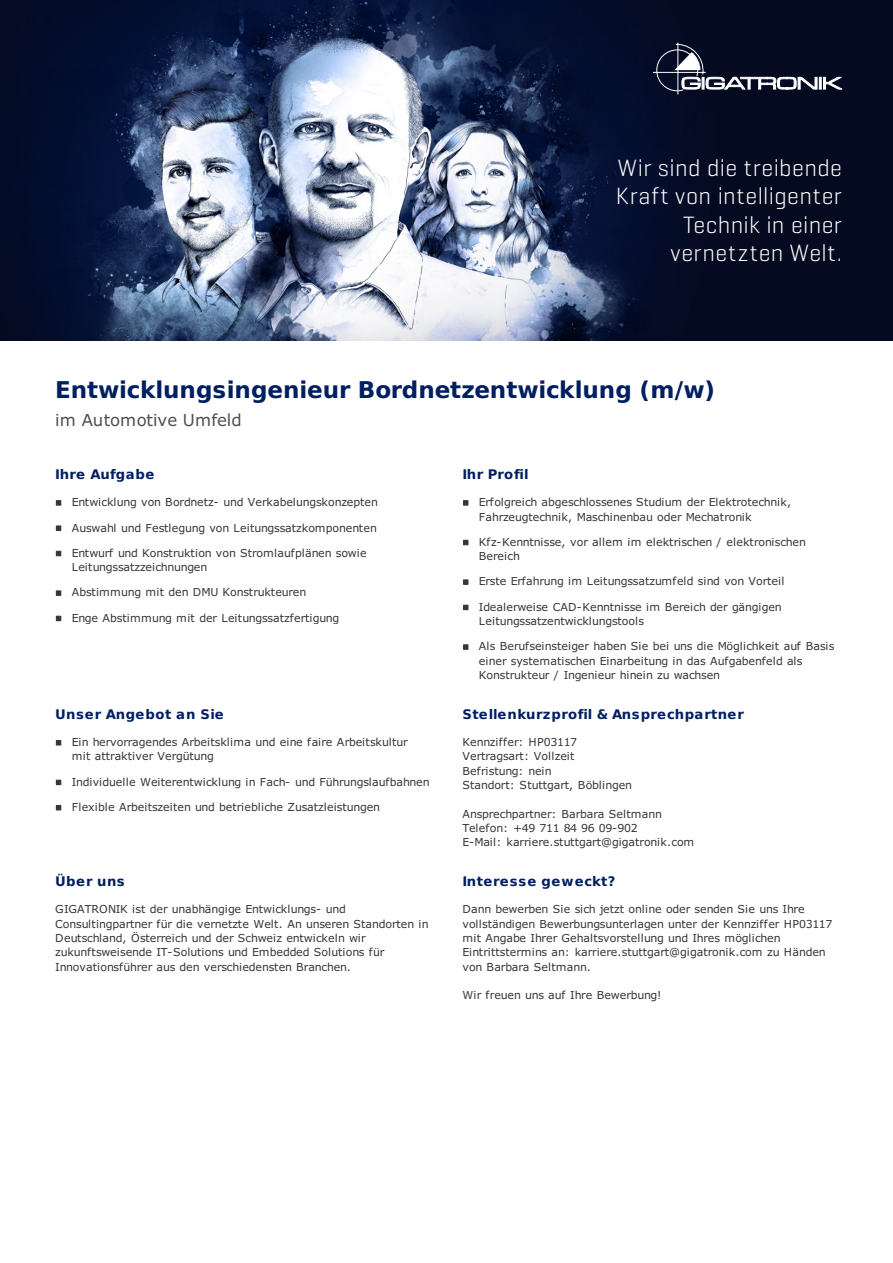
<style>
.page{position:relative;width:893px;height:1263px;background:#fff}
.page>*{position:absolute;margin:0;border:0;box-sizing:border-box;transform-origin:0 0}
.t1{font:300 24px/28.5px "Geogrotesque";letter-spacing:.015em;color:#fff;text-align:right}
.t2{font:700 23.1px "DejaVu Sans";color:#001e62}
.t3{font:16.5px "Verdana";letter-spacing:.005em;color:#4f4f4e}
.t4{font:700 13.2px "DejaVu Sans";letter-spacing:.04em;color:#001e62}
.t5{font:700 13.2px "DejaVu Sans";letter-spacing:.06em;color:#001e62}
.t6{font:700 13.2px "DejaVu Sans";letter-spacing:.01em;color:#001e62}
.t7{font:10.95px/14.2px "Verdana";color:#363636}
.t8{font:10.95px "Verdana";letter-spacing:-.02em;color:#363636}
</style>
<div class="page">
<svg style="left:56px;top:500px;width:5px;height:6px"></svg>
<svg style="left:56px;top:525px;width:5px;height:6px"></svg>
<svg style="left:56px;top:551px;width:5px;height:5px"></svg>
<svg style="left:56px;top:590px;width:5px;height:6px"></svg>
<svg style="left:56px;top:616px;width:5px;height:5px"></svg>
<svg style="left:463px;top:500px;width:5px;height:6px"></svg>
<svg style="left:463px;top:540px;width:5px;height:5px"></svg>
<svg style="left:463px;top:579px;width:5px;height:6px"></svg>
<svg style="left:463px;top:605px;width:5px;height:5px"></svg>
<svg style="left:463px;top:644px;width:5px;height:6px"></svg>
<svg style="left:56px;top:740px;width:5px;height:5px"></svg>
<svg style="left:56px;top:780px;width:5px;height:5px"></svg>
<svg style="left:56px;top:805px;width:5px;height:5px"></svg>
<img style="left:0;top:0;width:893px;height:340px">
<svg style="left:653px;top:43px;width:189px;height:52px"></svg>
<p class="t1" style="left:616px;top:153px;width:228px">Wir sind die treibende<br>Kraft von intelligenter<br>Technik in einer vernetzten Welt.</p>
<h2 class="t2" style="left:55px;top:377px;width:661px">Entwicklungsingenieur Bordnetzentwicklung (m/w)</h2>
<h3 class="t3" style="left:55px;top:409px;width:188px">im Automotive Umfeld</h3>
<p class="t4" style="left:55px;top:466px;width:101px">Ihre Aufgabe</p>
<p class="t7" style="left:72px;top:495px;width:308px">Entwicklung von Bordnetz- und Verkabelungskonzepten</p>
<p class="t7" style="left:72px;top:520px;width:307px">Auswahl und Festlegung von Leitungssatzkomponenten</p>
<p class="t7" style="left:72px;top:545px;width:296px">Entwurf und Konstruktion von Stromlaufplänen sowie<br>Leitungssatzzeichnungen</p>
<p class="t7" style="left:72px;top:585px;width:236px">Abstimmung mit den DMU Konstrukteuren</p>
<p class="t7" style="left:72px;top:610px;width:269px">Enge Abstimmung mit der Leitungssatzfertigung</p>
<p class="t4" style="left:55px;top:706px;width:170px">Unser Angebot an Sie</p>
<p class="t7" style="left:72px;top:735px;width:337px">Ein hervorragendes Arbeitsklima und eine faire Arbeitskultur mit attraktiver Vergütung</p>
<p class="t7" style="left:72px;top:774px;width:359px">Individuelle Weiterentwicklung in Fach- und Führungslaufbahnen</p>
<p class="t7" style="left:72px;top:799px;width:310px">Flexible Arbeitszeiten und betriebliche Zusatzleistungen</p>
<p class="t4" style="left:55px;top:873px;width:71px">Über uns</p>
<p class="t7" style="left:55px;top:902px;width:375px">GIGATRONIK ist der unabhängige Entwicklungs- und Consultingpartner für die vernetzte Welt. An unseren Standorten in Deutschland, Österreich und der Schweiz entwickeln wir zukunftsweisende IT-Solutions und Embedded Solutions für Innovationsführer aus den verschiedensten Branchen.</p>
<p class="t6" style="left:462px;top:466px;width:68px">Ihr Profil</p>
<p class="t7" style="left:479px;top:495px;width:314px">Erfolgreich abgeschlossenes Studium der Elektrotechnik,<br>Fahrzeugtechnik, Maschinenbau oder Mechatronik</p>
<p class="t7" style="left:479px;top:534px;width:329px">Kfz-Kenntnisse, vor allem im elektrischen / elektronischen<br>Bereich</p>
<p class="t7" style="left:479px;top:574px;width:307px">Erste Erfahrung im Leitungssatzumfeld sind von Vorteil</p>
<p class="t7" style="left:479px;top:599px;width:304px">Idealerweise CAD-Kenntnisse im Bereich der gängigen<br>Leitungssatzentwicklungstools</p>
<p class="t7" style="left:479px;top:639px;width:357px">Als Berufseinsteiger haben Sie bei uns die Möglichkeit auf Basis einer systematischen Einarbeitung in das Aufgabenfeld als<br>Konstrukteur / Ingenieur hinein zu wachsen</p>
<p class="t4" style="left:462px;top:706px;width:283px">Stellenkurzprofil &amp; Ansprechpartner</p>
<p class="t7" style="left:462px;top:735px;width:171px">Kennziffer: HP03117<br>Vertragsart: Vollzeit<br>Befristung: nein<br>Standort: Stuttgart, Böblingen</p>
<p class="t7" style="left:462px;top:806px;width:233px">Ansprechpartner: Barbara Seltmann<br>Telefon: +49 711 84 96 09-902<br>E-Mail: karriere.stuttgart@gigatronik.com</p>
<p class="t5" style="left:462px;top:873px;width:154px">Interesse geweckt?</p>
<p class="t7" style="left:462px;top:902px;width:372px">Dann bewerben Sie sich jetzt online oder senden Sie uns Ihre vollständigen Bewerbungsunterlagen unter der Kennziffer HP03117 mit Angabe Ihrer Gehaltsvorstellung und Ihres möglichen Eintrittstermins an: karriere.stuttgart@gigatronik.com zu Händen von Barbara Seltmann.</p>
<p class="t8" style="left:462px;top:988px;width:201px">Wir freuen uns auf Ihre Bewerbung!</p>
</div>
